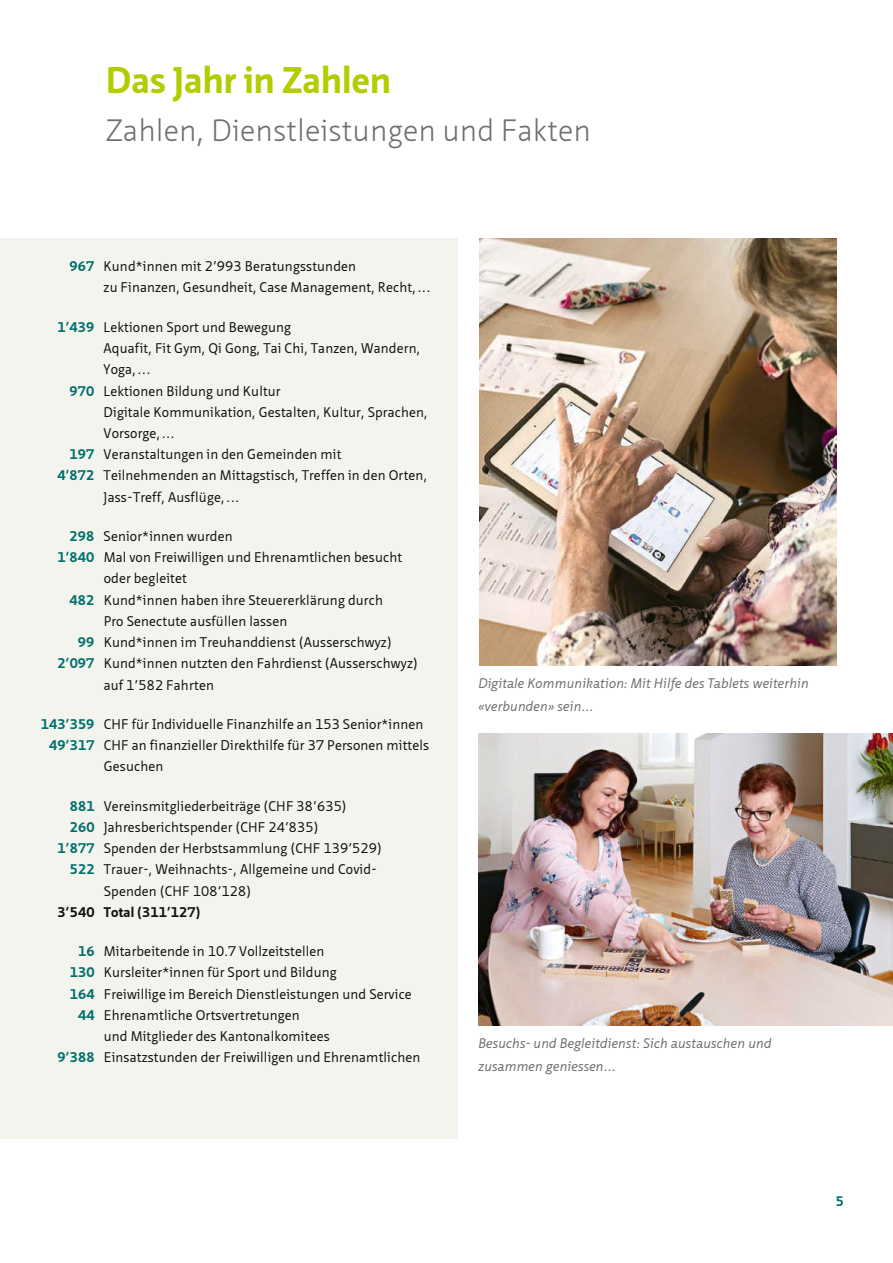
<style>
.page{position:relative;width:893px;height:1263px;background:#fff}
.page>*{position:absolute;margin:0;border:0;box-sizing:border-box;transform-origin:0 0}
.t1{font:700 36px "Neue Sans Pro";letter-spacing:.005em;color:#b3cc00}
.t2{font:300 30px "Neue Sans Pro";letter-spacing:.005em;color:#6f7070}
.t3{font:13.65px/21.1px "Neue Sans Pro";letter-spacing:.01em;color:#12120d}
.t4{font:700 13.65px "Neue Sans Pro";letter-spacing:.01em;color:#12120d}
.t5{font:italic 13.5px/22.5px "Neue Sans Pro";letter-spacing:.01em;color:#6f7070}
.t6{font:700 13.5px "Neue Sans Pro";color:#00706d}
.s1{font-weight:700;color:#00706d}
</style>
<div class="page">
<div style="left:0;top:238px;width:457px;height:900px;background:#f4f4ee"></div>
<img style="left:479px;top:238px;width:358px;height:428px">
<img style="left:478px;top:733px;width:415px;height:293px">
<h1 class="t1" style="left:106px;top:66px;width:286px">Das Jahr in Zahlen</h1>
<h2 class="t2" style="left:106px;top:118px;width:486px">Zahlen, Dienstleistungen und Fakten</h2>
<p class="t3" style="left:104px;top:257px;width:328px;text-indent:-34px"><span class="s1">967</span> Kund*innen mit 2’993 Beratungsstunden<br>zu Finanzen, Gesundheit, Case Management, Recht, . . .</p>
<p class="t3" style="left:57px;top:318px;width:235px"><span class="s1">1’439</span> Lektionen Sport und Bewegung</p>
<p class="t3" style="left:104px;top:339px;width:318px">Aquafit, Fit Gym, Qi Gong, Tai Chi, Tanzen, Wandern,</p>
<p class="t3" style="left:104px;top:360px;width:48px">Yoga, . . .</p>
<p class="t3" style="left:70px;top:381px;width:213px"><span class="s1">970</span> Lektionen Bildung und Kultur</p>
<p class="t3" style="left:104px;top:403px;width:326px">Digitale Kommunikation, Gestalten, Kultur, Sprachen,</p>
<p class="t3" style="left:104px;top:424px;width:72px">Vorsorge, . . .</p>
<p class="t3" style="left:70px;top:445px;width:273px"><span class="s1">197</span> Veranstaltungen in den Gemeinden mit</p>
<p class="t3" style="left:57px;top:466px;width:371px"><span class="s1">4’872</span> Teilnehmenden an Mittagstisch, Treffen in den Orten,</p>
<p class="t3" style="left:104px;top:487px;width:137px">Jass-Treff, Ausflüge, . . .</p>
<p class="t3" style="left:70px;top:527px;width:165px"><span class="s1">298</span> Senior*innen wurden</p>
<p class="t3" style="left:57px;top:548px;width:346px"><span class="s1">1’840</span> Mal von Freiwilligen und Ehrenamtlichen besucht</p>
<p class="t3" style="left:104px;top:569px;width:85px">oder begleitet</p>
<p class="t3" style="left:70px;top:590px;width:315px"><span class="s1">482</span> Kund*innen haben ihre Steuererklärung durch</p>
<p class="t3" style="left:104px;top:612px;width:185px">Pro Senectute ausfüllen lassen</p>
<p class="t3" style="left:78px;top:633px;width:315px"><span class="s1">99</span> Kund*innen im Treuhanddienst (Ausserschwyz)</p>
<p class="t3" style="left:57px;top:654px;width:362px"><span class="s1">2’097</span> Kund*innen nutzten den Fahrdienst (Ausserschwyz)</p>
<p class="t3" style="left:104px;top:675px;width:112px">auf 1’582 Fahrten</p>
<p class="t3" style="left:41px;top:715px;width:384px"><span class="s1">143’359</span> CHF für Individuelle Finanzhilfe an 153 Senior*innen</p>
<p class="t3" style="left:49px;top:736px;width:382px"><span class="s1">49’317</span> CHF an finanzieller Direkthilfe für 37 Personen mittels</p>
<p class="t3" style="left:104px;top:757px;width:61px">Gesuchen</p>
<p class="t3" style="left:70px;top:797px;width:278px"><span class="s1">881</span> Vereinsmitgliederbeiträge (CHF 38’635)</p>
<p class="t3" style="left:70px;top:818px;width:250px"><span class="s1">260</span> Jahresberichtspender (CHF 24’835)</p>
<p class="t3" style="left:58px;top:839px;width:326px"><span class="s1">1’877</span> Spenden der Herbstsammlung (CHF 139’529)</p>
<p class="t3" style="left:70px;top:860px;width:309px"><span class="s1">522</span> Trauer-, Weihnachts-, Allgemeine und Covid-</p>
<p class="t3" style="left:104px;top:881px;width:149px">Spenden (CHF 108’128)</p>
<p class="t4" style="left:58px;top:906px;width:145px">3’540 Total (311’127)</p>
<p class="t3" style="left:78px;top:942px;width:248px"><span class="s1">16</span> Mitarbeitende in 10.7 Vollzeitstellen</p>
<p class="t3" style="left:70px;top:963px;width:268px"><span class="s1">130</span> Kursleiter*innen für Sport und Bildung</p>
<p class="t3" style="left:70px;top:984px;width:343px"><span class="s1">164</span> Freiwillige im Bereich Dienstleistungen und Service</p>
<p class="t3" style="left:78px;top:1006px;width:223px"><span class="s1">44</span> Ehrenamtliche Ortsvertretungen</p>
<p class="t3" style="left:104px;top:1027px;width:227px">und Mitglieder des Kantonalkomitees</p>
<p class="t3" style="left:58px;top:1048px;width:364px"><span class="s1">9’388</span> Einsatzstunden der Freiwilligen und Ehrenamtlichen</p>
<p class="t5" style="left:478px;top:673px;width:332px">Digitale Kommunikation: Mit Hilfe des Tablets weiterhin «verbunden» sein . . .</p>
<p class="t5" style="left:478px;top:1033px;width:295px">Besuchs- und Begleitdienst: Sich austauschen und zusammen geniessen . . .</p>
<p class="t6" style="left:836px;top:1195px;width:10px">5</p>
</div>
